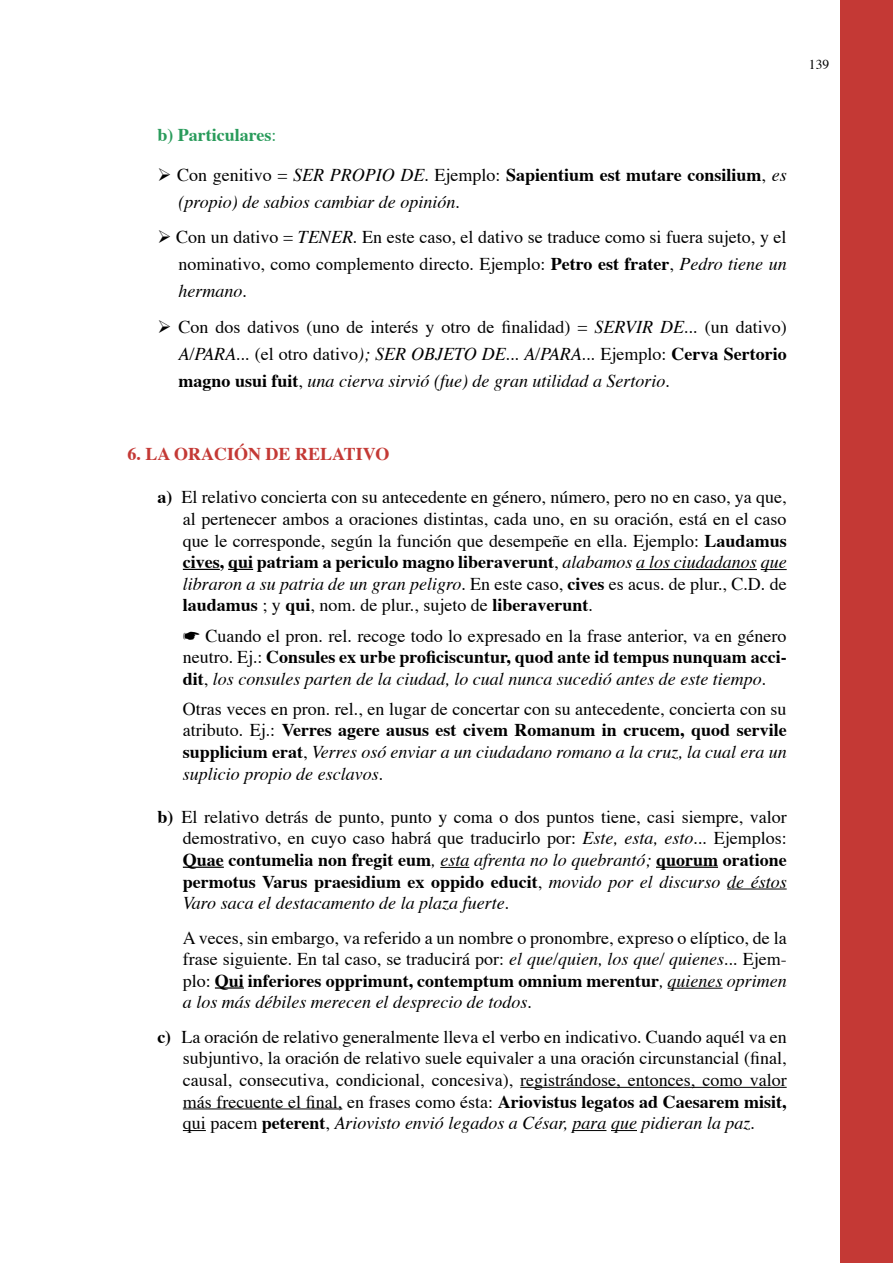
<style>
.page{position:relative;width:893px;height:1263px;background:#fff}
.page>*{position:absolute;margin:0;border:0;box-sizing:border-box;transform-origin:0 0}
.t1{font:18px/21.6px "Times";color:#000;text-align:justify}
.t2{font:italic 18px/27px "Times";color:#000}
.t3{font:700 18px "Times";color:#c43935}
.t4{font:700 18px "Times";color:#299b5b}
.t5{font:13.5px "Times";color:#000}
.s1{font-weight:400}
.s2{font-style:normal}
.s3{font-weight:700;font-style:normal}
.s4{font-style:italic}
.s5{font-weight:700}
</style>
<div class="page">
<div style="left:840px;top:0;width:53px;height:1263px;background:#c43935"></div>
<hr style="left:183px;top:569px;width:37px;height:1px;background:#000">
<svg style="left:228px;top:569px;width:25px;height:1px"></svg>
<hr style="left:636px;top:569px;width:121px;height:1px;background:#000">
<svg style="left:761px;top:569px;width:26px;height:1px"></svg>
<hr style="left:183px;top:867px;width:41px;height:1px;background:#000">
<svg style="left:440px;top:867px;width:29px;height:1px"></svg>
<hr style="left:656px;top:867px;width:62px;height:1px;background:#000">
<hr style="left:727px;top:888px;width:60px;height:1px;background:#000">
<svg style="left:215px;top:987px;width:29px;height:1px"></svg>
<hr style="left:668px;top:988px;width:55px;height:1px;background:#000">
<hr style="left:520px;top:1087px;width:267px;height:1px;background:#000">
<hr style="left:183px;top:1108px;width:159px;height:1px;background:#000">
<svg style="left:183px;top:1130px;width:23px;height:1px"></svg>
<hr style="left:572px;top:1130px;width:34px;height:1px;background:#000">
<svg style="left:611px;top:1130px;width:26px;height:1px"></svg>
<p class="t5" style="left:809px;top:55px;width:22px">139</p>
<p class="t4" style="left:157px;top:123px;width:121px">b) Particulares<span class="s1">:</span></p>
<p class="t2" style="left:177px;top:162px;width:611px"><span class="s2">Con genitivo =</span> SER PROPIO DE<span class="s2">. Ejemplo:</span> <span class="s3">Sapientium est mutare consilium</span><span class="s2">,</span> es (propio) de sabios cambiar de opinión.</p>
<p class="t1" style="left:176px;top:225px;width:612px;line-height:27px">Con un dativo = <span class="s4">TENER</span>. En este caso, el dativo se traduce como si fuera sujeto, y el nominativo, como complemento directo. Ejemplo: <span class="s5">Petro est frater</span>, <span class="s4">Pedro tiene un hermano.</span></p>
<p class="t2" style="left:179px;top:314px;width:610px;text-align:justify"><span class="s2">Con dos dativos (uno de interés y otro de finalidad) =</span> SERVIR DE... <span class="s2">(un dativo)<br></span>A/PARA<span class="s2">... (el otro dativo</span>); SER OBJETO DE... A/PARA... <span class="s2">Ejemplo:</span> <span class="s3">Cerva Sertorio magno usui fuit</span><span class="s2">,</span> una cierva sirvió (fue) de gran utilidad a Sertorio.</p>
<p class="t3" style="left:128px;top:442px;width:263px">6. LA ORACIÓN DE RELATIVO</p>
<p class="t1" style="left:183px;top:488px;width:605px;text-indent:-26px"><span class="s5">a)</span> El relativo concierta con su antecedente en género, número, pero no en caso, ya que, al pertenecer ambos a oraciones distintas, cada uno, en su oración, está en el caso que le corresponde, según la función que desempeñe en ella. Ejemplo: <span class="s5">Laudamus cives, qui patriam a periculo magno liberaverunt</span>, <span class="s4">alabamos a los ciudadanos que libraron a su patria de un gran peligro.</span> En este caso, <span class="s5">cives</span> es acus. de plur., C.D. de <span class="s5">laudamus</span> ; y <span class="s5">qui</span>, nom. de plur., sujeto de <span class="s5">liberaverunt</span>.</p>
<p class="t1" style="left:183px;top:626px;width:605px">☛ Cuando el pron. rel. recoge todo lo expresado en la frase anterior, va en género neutro. Ej.: <span class="s5">Consules ex urbe proficiscuntur, quod ante id tempus nunquam acci&shy;dit</span>, <span class="s4">los consules parten de la ciudad, lo cual nunca sucedió antes de este tiempo.</span></p>
<p class="t1" style="left:183px;top:699px;width:605px">Otras veces en pron. rel., en lugar de concertar con su antecedente, concierta con su atributo. Ej.: <span class="s5">Verres agere ausus est civem Romanum in crucem, quod servile supplicium erat</span>, <span class="s4">Verres osó enviar a un ciudadano romano a la cruz, la cual era un suplicio propio de esclavos.</span></p>
<p class="t1" style="left:183px;top:807px;width:605px;text-indent:-26px"><span class="s5">b)</span> El relativo detrás de punto, punto y coma o dos puntos tiene, casi siempre, valor demostrativo, en cuyo caso habrá que traducirlo por: <span class="s4">Este, esta, esto...</span> Ejemplos:<br><span class="s5">Quae contumelia non fregit eum</span><span class="s4">, esta afrenta no lo quebrantó;</span> <span class="s5">quorum oratione permotus Varus praesidium ex oppido educit</span>, <span class="s4">movido por el discurso de éstos Varo saca el destacamento de la plaza fuerte.</span></p>
<p class="t1" style="left:183px;top:928px;width:605px">A veces, sin embargo, va referido a un nombre o pronombre, expreso o elíptico, de la frase siguiente. En tal caso, se traducirá por: <span class="s4">el que/quien, los que/ quienes...</span> Ejem&shy;plo: <span class="s5">Qui inferiores opprimunt, contemptum omnium merentur</span><span class="s4">, quienes oprimen a los más débiles merecen el desprecio de todos.</span></p>
<p class="t1" style="left:183px;top:1027px;width:605px;text-indent:-26px"><span class="s5">c)</span> La oración de relativo generalmente lleva el verbo en indicativo. Cuando aquél va en subjuntivo, la oración de relativo suele equivaler a una oración circunstancial (final, causal, consecutiva, condicional, concesiva), registrándose, entonces, como valor más frecuente el final, en frases como ésta: <span class="s5">Ariovistus legatos ad Caesarem misit, </span>qui pacem <span class="s5">peterent</span>, <span class="s4">Ariovisto envió legados a César, para que pidieran la paz.</span></p>
</div>
